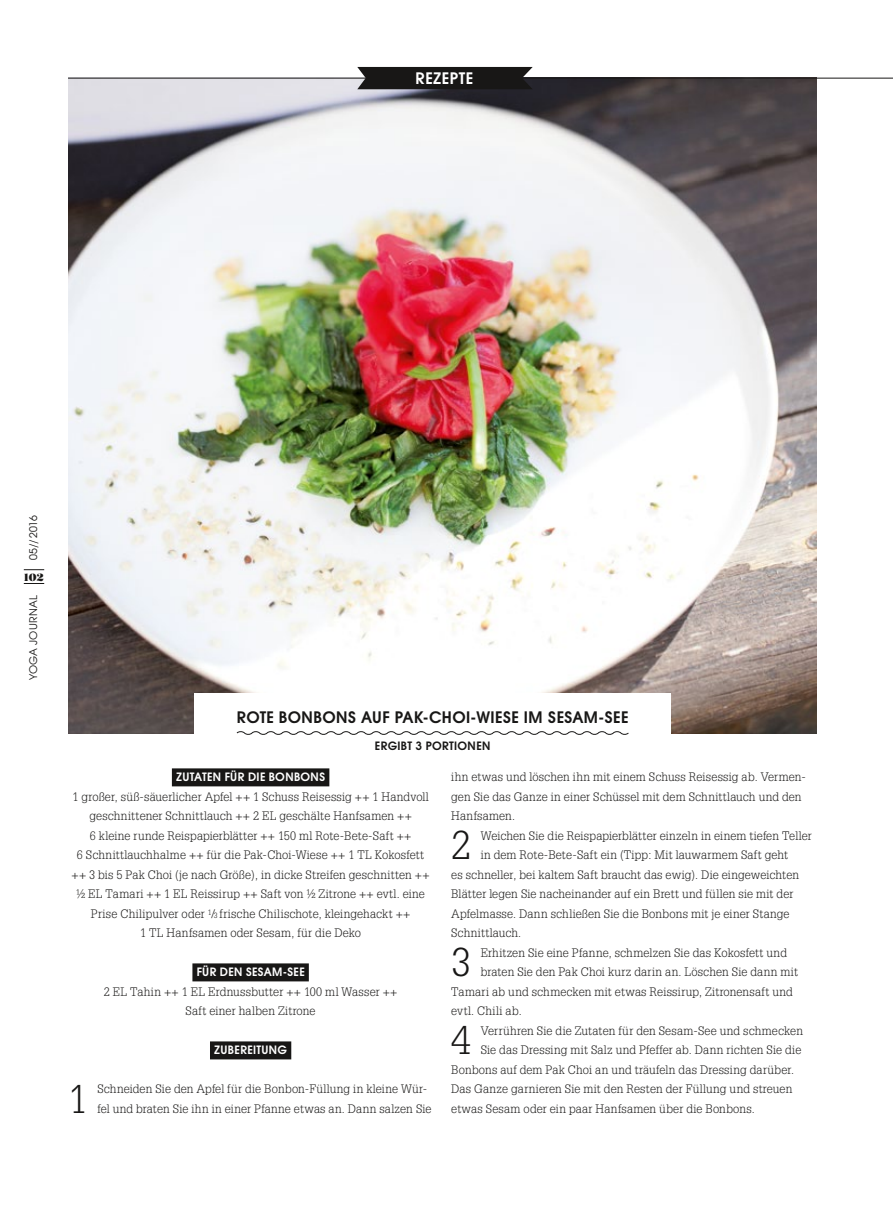
<style>
.page{position:relative;width:893px;height:1212px;background:#fff}
.page>*{position:absolute;margin:0;border:0;box-sizing:border-box;transform-origin:0 0}
.t1{font:300 39.3px "Glypha";color:#181716}
.t2{font:600 16.5px "Avant Garde Two BQ";letter-spacing:.025em;color:#181716}
.t3{font:600 16.5px "Avant Garde Two BQ";letter-spacing:.035em;color:#fff}
.t4{font:300 12px/19.5px "Glypha";letter-spacing:.015em;color:#181716;text-align:center}
.t5{font:600 12px "Avant Garde Two BQ";letter-spacing:.03em;color:#fff}
.t6{font:600 12px "Avant Garde Two BQ";letter-spacing:.03em;color:#181716}
.t7{font:300 12px "Glypha";letter-spacing:.035em;color:#181716}
.t8{font:10.5px "Avant Garde";letter-spacing:.025em;color:#181716}
.t9{font:10.5px "Salome";color:#181716}
.s1{font-size:7.5px}
</style>
<div class="page">
<img style="left:68px;top:79px;width:748px;height:654px">
<hr style="left:68px;top:78px;width:825px;height:1px;background:#181716">
<div style="left:357px;top:67px;width:176px;height:22px;background:#181716"></div>
<div style="left:172px;top:768px;width:157px;height:18px;background:#181716"></div>
<div style="left:192px;top:963px;width:117px;height:18px;background:#181716"></div>
<div style="left:210px;top:1041px;width:81px;height:18px;background:#181716"></div>
<div style="left:195px;top:693px;width:476px;height:58px;background:#fff"></div>
<svg style="left:236px;top:731px;width:393px;height:4px"></svg>
<svg style="left:24px;top:569px;width:20px;height:1px"></svg>
<svg style="left:24px;top:583px;width:20px;height:1px"></svg>
<h2 class="t3" style="left:415px;top:68px;width:59px">REZEPTE</h2>
<p class="t8" style="left:27px;top:560px;width:46px;rotate:-90deg">05//2016</p>
<p class="t9" style="left:24px;top:570px;width:21px">102</p>
<p class="t8" style="left:27px;top:680px;width:86px;rotate:-90deg">YOGA JOURNAL</p>
<h2 class="t2" style="left:237px;top:707px;width:393px">ROTE BONBONS AUF PAK-CHOI-WIESE IM SESAM-SEE</h2>
<p class="t6" style="left:375px;top:739px;width:117px">ERGIBT 3 PORTIONEN</p>
<p class="t5" style="left:176px;top:770px;width:150px">ZUTATEN FÜR DIE BONBONS</p>
<p class="t4" style="left:72px;top:786px;width:360px">1 großer, süß-säuerlicher Apfel ++ 1 Schuss Reisessig ++ 1 Handvoll geschnittener Schnittlauch ++ 2 EL geschälte Hanfsamen ++<br>6 kleine runde Reispapierblätter ++ 150 ml Rote-Bete-Saft ++<br>6 Schnittlauchhalme ++ für die Pak-Choi-Wiese ++ 1 TL Kokosfett ++ 3 bis 5 Pak Choi (je nach Größe), in dicke Streifen geschnitten ++ ½ EL Tamari ++ 1 EL Reissirup ++ Saft von ½ Zitrone ++ evtl. eine Prise Chilipulver oder <sup>1</sup>/<span class="s1">3</span> frische Chilischote, kleingehackt ++<br>1 TL Hanfsamen oder Sesam, für die Deko</p>
<p class="t5" style="left:197px;top:965px;width:109px">FÜR DEN SESAM-SEE</p>
<p class="t4" style="left:104px;top:981px;width:295px">2 EL Tahin ++ 1 EL Erdnussbutter ++ 100 ml Wasser ++<br>Saft einer halben Zitrone</p>
<p class="t5" style="left:214px;top:1043px;width:74px">ZUBEREITUNG</p>
<h1 class="t1" style="left:68px;top:1076px;width:21px">1</h1>
<p class="t4" style="left:97px;top:1079px;width:336px;text-align:left">Schneiden Sie den Apfel für die Bonbon-Füllung in kleine Wür&shy;fel und braten Sie ihn in einer Pfanne etwas an. Dann salzen Sie</p>
<p class="t4" style="left:451px;top:767px;width:356px;text-align:left">ihn etwas und löschen ihn mit einem Schuss Reisessig ab. Vermen&shy;gen Sie das Ganze in einer Schüssel mit dem Schnittlauch und den<br>Hanfsamen.</p>
<h1 class="t1" style="left:451px;top:823px;width:21px">2</h1>
<p class="t4" style="left:481px;top:825px;width:333px">Weichen Sie die Reispapierblätter einzeln in einem tiefen Teller</p>
<p class="t4" style="left:481px;top:845px;width:309px">in dem Rote-Bete-Saft ein (Tipp: Mit lauwarmem Saft geht</p>
<p class="t4" style="left:451px;top:864px;width:349px">es schneller, bei kaltem Saft braucht das ewig). Die eingeweichten</p>
<p class="t4" style="left:451px;top:884px;width:344px">Blätter legen Sie nacheinander auf ein Brett und füllen sie mit der</p>
<p class="t4" style="left:451px;top:903px;width:340px">Apfelmasse. Dann schließen Sie die Bonbons mit je einer Stange</p>
<p class="t4" style="left:451px;top:923px;width:72px">Schnittlauch.</p>
<h1 class="t1" style="left:451px;top:940px;width:21px">3</h1>
<p class="t4" style="left:481px;top:942px;width:308px">Erhitzen Sie eine Pfanne, schmelzen Sie das Kokosfett und</p>
<p class="t4" style="left:481px;top:962px;width:319px">braten Sie den Pak Choi kurz darin an. Löschen Sie dann mit</p>
<p class="t4" style="left:451px;top:981px;width:343px">Tamari ab und schmecken mit etwas Reissirup, Zitronensaft und</p>
<p class="t7" style="left:451px;top:1004px;width:72px">evtl. Chili ab.</p>
<h1 class="t1" style="left:451px;top:1018px;width:21px">4</h1>
<p class="t4" style="left:481px;top:1020px;width:324px">Verrühren Sie die Zutaten für den Sesam-See und schmecken</p>
<p class="t4" style="left:481px;top:1040px;width:322px">Sie das Dressing mit Salz und Pfeffer ab. Dann richten Sie die</p>
<p class="t4" style="left:451px;top:1059px;width:344px">Bonbons auf dem Pak Choi an und träufeln das Dressing darüber.</p>
<p class="t4" style="left:451px;top:1079px;width:343px">Das Ganze garnieren Sie mit den Resten der Füllung und streuen</p>
<p class="t4" style="left:451px;top:1098px;width:305px">etwas Sesam oder ein paar Hanfsamen über die Bonbons.</p>
</div>
